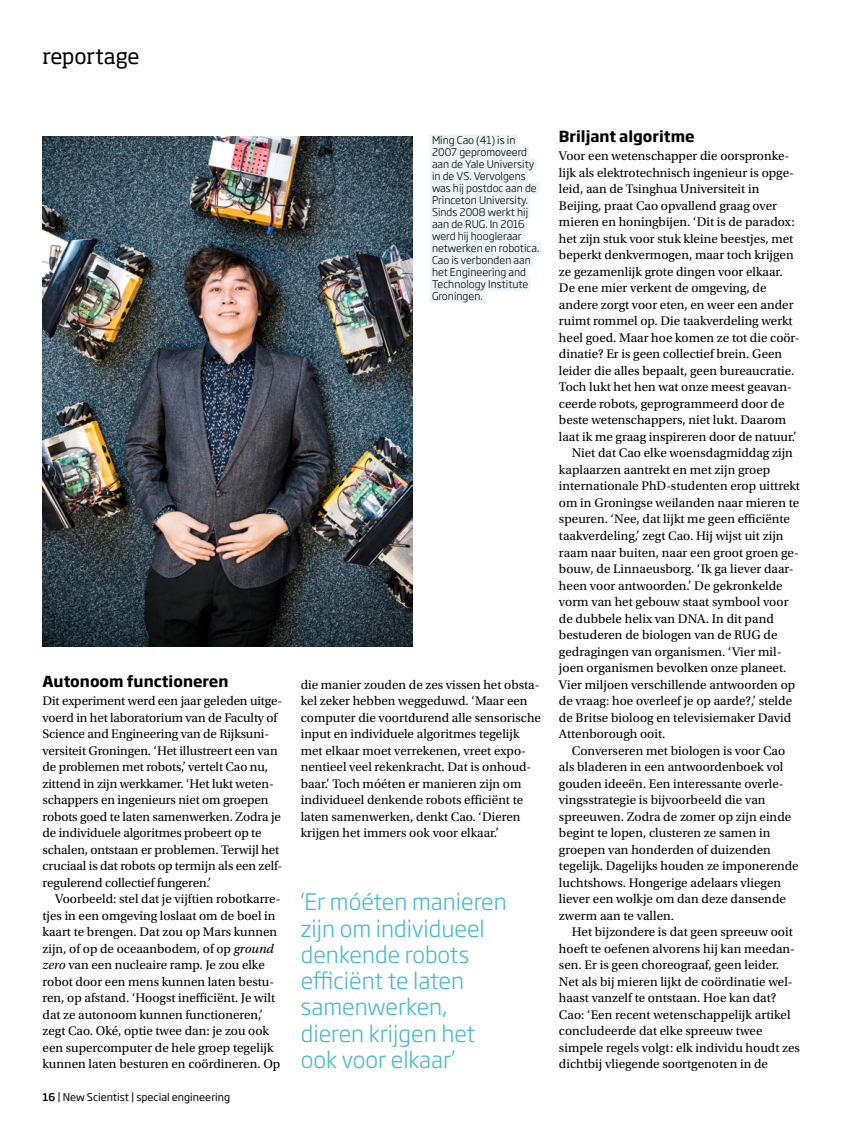
<style>
.page{position:relative;width:864px;height:1136px;background:#fff}
.page>*{position:absolute;margin:0;border:0;box-sizing:border-box;transform-origin:0 0}
._07_Quote{font:300 22.5px/26.2px "Soho Gothic Std";color:#44bad2}
.t1{font:21px "Soho Std";letter-spacing:-.015em;color:#000}
._05_Tussenkop{font:700 15px "Soho Gothic Std";color:#000}
._06_Broodtekst{font:13.2px/16.5px "Utopia Std";color:#000}
._06_Broodtekst_na_tu{font:13.2px/16.5px "Utopia Std";letter-spacing:-.005em;color:#000}
._08_Bijschrift{font:300 10.5px "Soho Gothic Std";color:#000}
.t2{font:10.5px "Soho Gothic Std";color:#000}
.s1{font-style:italic}
.s2{font-weight:500}
</style>
<div class="page">
<img style="left:43px;top:136px;width:369px;height:510px">
<div style="left:429px;top:134px;width:88px;height:13px;background:#ebf5f8"></div>
<div style="left:429px;top:146px;width:100px;height:13px;background:#ebf5f8"></div>
<div style="left:429px;top:158px;width:107px;height:13px;background:#ebf5f8"></div>
<div style="left:429px;top:170px;width:98px;height:13px;background:#ebf5f8"></div>
<div style="left:429px;top:182px;width:109px;height:13px;background:#ebf5f8"></div>
<div style="left:429px;top:194px;width:101px;height:13px;background:#ebf5f8"></div>
<div style="left:429px;top:206px;width:101px;height:13px;background:#ebf5f8"></div>
<div style="left:429px;top:218px;width:97px;height:13px;background:#ebf5f8"></div>
<div style="left:429px;top:230px;width:94px;height:13px;background:#ebf5f8"></div>
<div style="left:429px;top:242px;width:112px;height:13px;background:#ebf5f8"></div>
<div style="left:429px;top:254px;width:103px;height:13px;background:#ebf5f8"></div>
<div style="left:429px;top:266px;width:99px;height:13px;background:#ebf5f8"></div>
<div style="left:429px;top:278px;width:101px;height:13px;background:#ebf5f8"></div>
<div style="left:429px;top:290px;width:55px;height:13px;background:#ebf5f8"></div>
<p class="t1" style="left:43px;top:43px;width:98px">reportage</p>
<p class="_05_Tussenkop" style="left:43px;top:671px;width:187px">Autonoom functioneren</p>
<p class="_06_Broodtekst_na_tu" style="left:43px;top:692px;width:241px">Dit experiment werd een jaar geleden uitge&shy;voerd in het laboratorium van de Faculty of Science and Engineering van de Rijksuni&shy;versiteit Groningen. ‘Het illustreert een van de problemen met robots,’ vertelt Cao nu, zittend in zijn werkkamer. ‘Het lukt weten&shy;schappers en ingenieurs niet om groepen robots goed te laten samenwerken. Zodra je de individuele algoritmes probeert op te schalen, ontstaan er problemen. Terwijl het cruciaal is dat robots op termijn als een zelf&shy;regulerend collectief fungeren.’</p>
<p class="_06_Broodtekst" style="left:43px;top:890px;width:239px;text-indent:13px">Voorbeeld: stel dat je vijftien robotkarre&shy;tjes in een omgeving loslaat om de boel in kaart te brengen. Dat zou op Mars kunnen zijn, of op de oceaanbodem, of op <span class="s1">ground zero</span> van een nucleaire ramp. Je zou elke robot door een mens kunnen laten bestu&shy;ren, op afstand. ‘Hoogst inefficiënt. Je wilt dat ze autonoom kunnen functioneren,’ zegt Cao. Oké, optie twee dan: je zou ook een supercomputer de hele groep tegelijk kunnen laten besturen en coördineren. Op</p>
<p class="t2" style="left:43px;top:1090px;width:189px"><span class="s2">16</span> | New Scientist | special engineering</p>
<p class="_08_Bijschrift" style="left:432px;top:133px;width:85px">Ming Cao (41) is in</p>
<p class="_08_Bijschrift" style="left:432px;top:145px;width:97px">2007 gepromoveerd</p>
<p class="_08_Bijschrift" style="left:432px;top:157px;width:104px">aan de Yale University</p>
<p class="_08_Bijschrift" style="left:432px;top:169px;width:95px">in de VS. Vervolgens</p>
<p class="_08_Bijschrift" style="left:432px;top:181px;width:106px">was hij postdoc aan de</p>
<p class="_08_Bijschrift" style="left:432px;top:193px;width:97px">Princeton University.</p>
<p class="_08_Bijschrift" style="left:432px;top:205px;width:98px">Sinds 2008 werkt hij</p>
<p class="_08_Bijschrift" style="left:432px;top:217px;width:94px">aan de RUG. In 2016</p>
<p class="_08_Bijschrift" style="left:432px;top:229px;width:91px">werd hij hoogleraar</p>
<p class="_08_Bijschrift" style="left:432px;top:241px;width:109px">netwerken en robotica.</p>
<p class="_08_Bijschrift" style="left:432px;top:253px;width:100px">Cao is verbonden aan</p>
<p class="_08_Bijschrift" style="left:432px;top:265px;width:96px">het Engineering and</p>
<p class="_08_Bijschrift" style="left:432px;top:277px;width:98px">Technology Institute</p>
<p class="_08_Bijschrift" style="left:432px;top:289px;width:52px">Groningen.</p>
<p class="_06_Broodtekst" style="left:300px;top:676px;width:242px">die manier zouden de zes vissen het obsta&shy;kel zeker hebben weggeduwd. ‘Maar een computer die voortdurend alle sensorische input en individuele algoritmes tegelijk met elkaar moet verrekenen, vreet expo&shy;nentieel veel rekenkracht. Dat is onhoud&shy;baar.’ Toch móéten er manieren zijn om individueel denkende robots efficiënt te laten samenwerken, denkt Cao. ‘Dieren krijgen het immers ook voor elkaar.’</p>
<p class="_07_Quote" style="left:300px;top:889px;width:208px">‘Er móéten manieren zijn om individueel denkende robots efficiënt te laten samenwerken, dieren krijgen het ook voor elkaar’</p>
<p class="_05_Tussenkop" style="left:558px;top:127px;width:137px">Briljant algoritme</p>
<p class="_06_Broodtekst_na_tu" style="left:558px;top:148px;width:242px">Voor een wetenschapper die oorspronke&shy;lijk als elektrotechnisch ingenieur is opge&shy;leid, aan de Tsinghua Universiteit in Beijing, praat Cao opvallend graag over mieren en honingbijen. ‘Dit is de paradox: het zijn stuk voor stuk kleine beestjes, met beperkt denkvermogen, maar toch krijgen ze gezamenlijk grote dingen voor elkaar.<br>De ene mier verkent de omgeving, de andere zorgt voor eten, en weer een ander ruimt rommel op. Die taakverdeling werkt heel goed. Maar hoe komen ze tot die coör&shy;dinatie? Er is geen collectief brein. Geen leider die alles bepaalt, geen bureaucratie.<br>Toch lukt het hen wat onze meest geavan&shy;ceerde robots, geprogrammeerd door de beste wetenschappers, niet lukt. Daarom laat ik me graag inspireren door de natuur.’</p>
<p class="_06_Broodtekst" style="left:558px;top:445px;width:242px;text-indent:13px">Niet dat Cao elke woensdagmiddag zijn kaplaarzen aantrekt en met zijn groep internationale PhD-studenten erop uittrekt om in Groningse weilanden naar mieren te speuren. ‘Nee, dat lijkt me geen efficiënte taakverdeling,’ zegt Cao. Hij wijst uit zijn raam naar buiten, naar een groot groen ge&shy;bouw, de Linnaeusborg. ‘Ik ga liever daar&shy;heen voor antwoorden.’ De gekronkelde vorm van het gebouw staat symbool voor de dubbele helix van DNA. In dit pand bestuderen de biologen van de RUG de gedragingen van organismen. ‘Vier mil&shy;joen organismen bevolken onze planeet.<br>Vier miljoen verschillende antwoorden op de vraag: hoe overleef je op aarde?,’ stelde de Britse bioloog en televisiemaker David Attenborough ooit.</p>
<p class="_06_Broodtekst" style="left:558px;top:742px;width:241px;text-indent:13px">Converseren met biologen is voor Cao als bladeren in een antwoordenboek vol gouden ideeën. Een interessante overle&shy;vingsstrategie is bijvoorbeeld die van spreeuwen. Zodra de zomer op zijn einde begint te lopen, clusteren ze samen in groepen van honderden of duizenden tegelijk. Dagelijks houden ze imponerende luchtshows. Hongerige adelaars vliegen liever een wolkje om dan deze dansende zwerm aan te vallen.</p>
<p class="_06_Broodtekst" style="left:558px;top:923px;width:242px;text-indent:13px">Het bijzondere is dat geen spreeuw ooit hoeft te oefenen alvorens hij kan meedan&shy;sen. Er is geen choreograaf, geen leider.<br>Net als bij mieren lijkt de coördinatie wel&shy;haast vanzelf te ontstaan. Hoe kan dat?<br>Cao: ‘Een recent wetenschappelijk artikel concludeerde dat elke spreeuw twee simpele regels volgt: elk individu houdt zes dichtbij vliegende soortgenoten in de</p>
</div>
